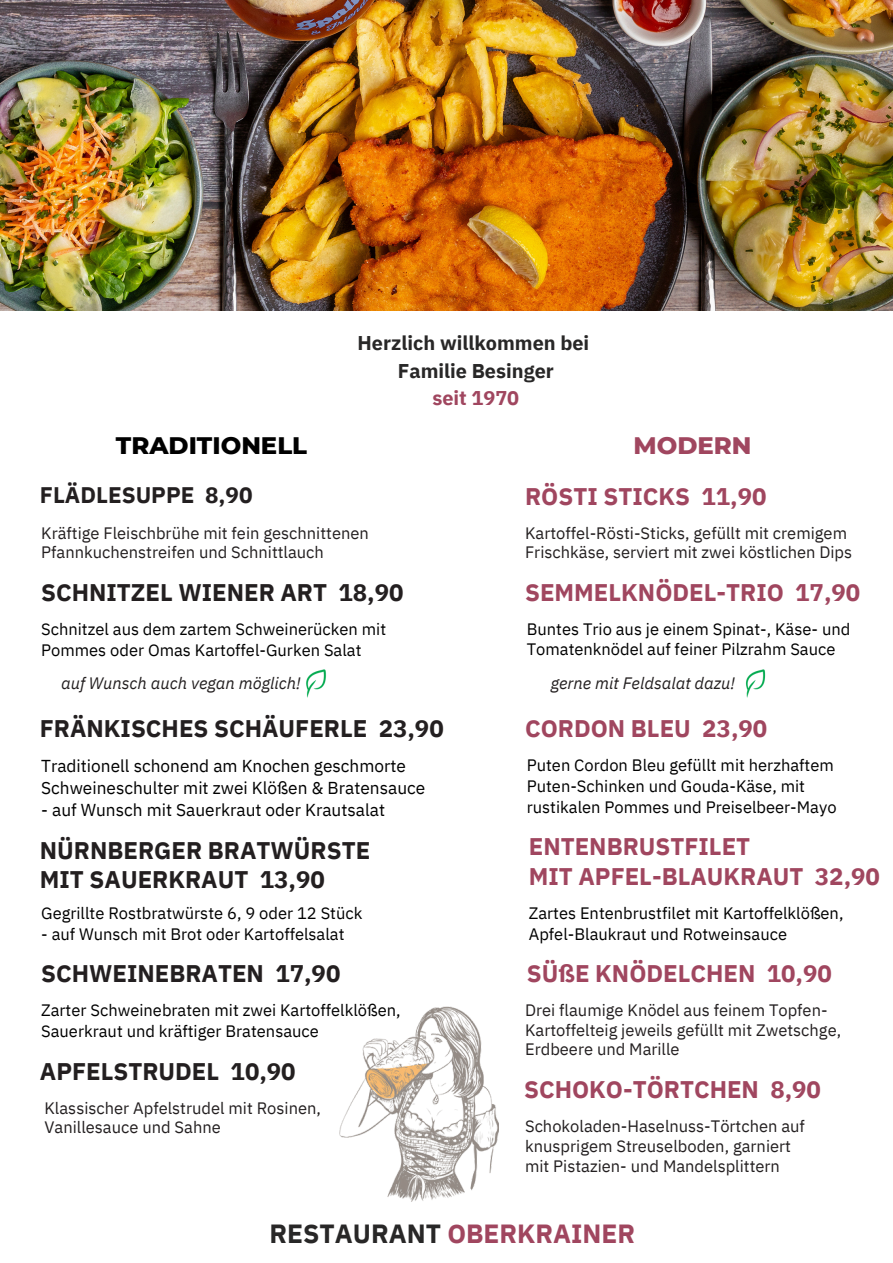
<style>
.page{position:relative;width:893px;height:1263px;background:#fff}
.page>*{position:absolute;margin:0;border:0;box-sizing:border-box;transform-origin:0 0}
.t1{font:700 26.25px "IBM Plex Sans";color:#a0465f}
.t2{font:800 24.38px "Montserrat";color:#000}
.t3{font:800 24.38px "Montserrat";color:#a0465f}
.t4{font:700 24px/29.2px "IBM Plex Sans";color:#a0465f}
.t5{font:700 24px/29.2px "IBM Plex Sans";color:#231f20}
.t6{font:700 22.5px "IBM Plex Sans";color:#231f20}
.t7{font:700 19.88px/27.6px "IBM Plex Sans";color:#282727;text-align:center}
.t8{font:17.25px/21.9px "IBM Plex Sans";color:#000}
.t9{font:16.5px/20.9px "IBM Plex Sans";color:#000}
.t10{font:16.5px/19.6px "IBM Plex Sans";color:#231f20}
.t11{font:italic 16.5px "IBM Plex Sans";color:#231f20}
.s1{color:#a0465f}
.s2{color:#282727}
</style>
<div class="page">
<img style="left:0;top:0;width:893px;height:310px">
<img style="left:339px;top:1006px;width:159px;height:196px">
<img style="left:306px;top:669px;width:20px;height:29px">
<img style="left:746px;top:669px;width:20px;height:29px">
<p class="t7" style="left:357px;top:329px;width:233px">Herzlich willkommen bei<br>Familie Besinger<br><span class="s1">seit 1970</span></p>
<h1 class="t2" style="left:116px;top:431px;width:193px">TRADITIONELL</h1>
<h1 class="t3" style="left:633px;top:431px;width:120px">MODERN</h1>
<h1 class="t6" style="left:40px;top:480px;width:214px">FLÄDLESUPPE 8,90</h1>
<p class="t10" style="left:41px;top:522px;width:329px">Kräftige Fleischbrü he mit fein geschnittenen<br>Pfannkuchenstreifen und Schnittlauch</p>
<p class="t5" style="left:41px;top:577px;width:364px">SCHNITZEL WIENER ART 18,90</p>
<p class="t9" style="left:41px;top:618px;width:346px">Schnitzel aus dem zartem Schweinerücken mit<br>Pommes oder Omas Kartoffel-Gurken Salat</p>
<p class="t11" style="left:61px;top:672px;width:241px">auf Wunsch auch vegan möglich!</p>
<p class="t5" style="left:40px;top:713px;width:405px">FRÄNKISCHES SCHÄUFERLE 23,90</p>
<p class="t8" style="left:41px;top:754px;width:385px">Traditionell schonend am Knochen geschmorte<br>Schweineschulter mit zwei Klößen &amp; Bratensauce</p>
<p class="t8" style="left:41px;top:798px;width:345px">- auf Wunsch mit Sauerkraut oder Krautsalat</p>
<p class="t5" style="left:40px;top:835px;width:332px">NÜRNBERGER BRATWÜRSTE<br>MIT SAUERKRAUT 13,90</p>
<h1 class="t9" style="left:41px;top:902px;width:323px">Gegrillte Rostbratwürste 6, 9 oder 12 Stück</h1>
<p class="t9" style="left:41px;top:923px;width:305px">- auf Wunsch mit Brot oder Kartoffelsalat</p>
<h1 class="t5" style="left:41px;top:958px;width:301px">SCHWEINEBRATEN 17,90</h1>
<p class="t9" style="left:41px;top:1000px;width:361px">Zarter Schweinebraten mit zwei Kartoffelklößen,<br>Sauerkraut und kräftiger Bratensauce</p>
<h1 class="t5" style="left:40px;top:1056px;width:257px">APFELSTRUDEL 10,90</h1>
<h1 class="t10" style="left:45px;top:1098px;width:278px">Klassischer Apfelstrudel mit Rosinen,<br>Vanillesauce und Sahne</h1>
<h1 class="t4" style="left:525px;top:481px;width:243px">RÖSTI STICKS 11,90</h1>
<p class="t10" style="left:525px;top:522px;width:329px">Kartoffel-Rösti-Sticks, gefüllt mit cremigem<br>Frischkäse, serviert mit zwei köstlichen Dips</p>
<p class="t4" style="left:525px;top:577px;width:337px">SEMMELKNÖDEL-TRIO 17,90</p>
<p class="t9" style="left:527px;top:618px;width:325px">Buntes Trio aus je einem Spinat-, Käse- und<br>Tomatenknödel auf feiner Pilzrahm Sauce</p>
<h1 class="t11" style="left:550px;top:672px;width:186px">gerne mit Feldsalat dazu!</h1>
<h1 class="t4" style="left:525px;top:713px;width:244px">CORDON BLEU 23,90</h1>
<p class="t9" style="left:527px;top:754px;width:311px">Puten Cordon Bleu gefüllt mit herzhaftem<br>Puten-Schinken und Gouda-Käse, mit rustikalen Pommes und Preiselbeer-Mayo</p>
<p class="t4" style="left:529px;top:832px;width:352px">ENTENBRUSTFILET<br>MIT APFEL-BLAUKRAUT 32,90</p>
<h1 class="t9" style="left:529px;top:902px;width:316px">Zartes Entenbrustfilet mit Kartoffelklößen,<br>Apfel-Blaukraut und Rotweinsauce</h1>
<p class="t4" style="left:527px;top:958px;width:306px">SÜßE KNÖDELCHEN 10,90</p>
<h2 class="t10" style="left:525px;top:1000px;width:318px">Drei flaumige Knödel aus feinem Topfen-<br>Kartoffelteig jeweils gefüllt mit Zwetschge,<br>Erdbeere und Marille</h2>
<h1 class="t4" style="left:524px;top:1074px;width:298px">SCHOKO-TÖRTCHEN 8,90</h1>
<p class="t10" style="left:525px;top:1116px;width:281px">Schokoladen-Haselnuss-Törtchen auf</p>
<p class="t10" style="left:525px;top:1136px;width:267px">knusprigem Streuselboden, garniert</p>
<p class="t10" style="left:525px;top:1156px;width:256px">mit Pistazien- und Mandelsplittern</p>
<p class="t1" style="left:269px;top:1216px;width:367px"><span class="s2">RESTAURANT</span> OBERKRAINER</p>
</div>
